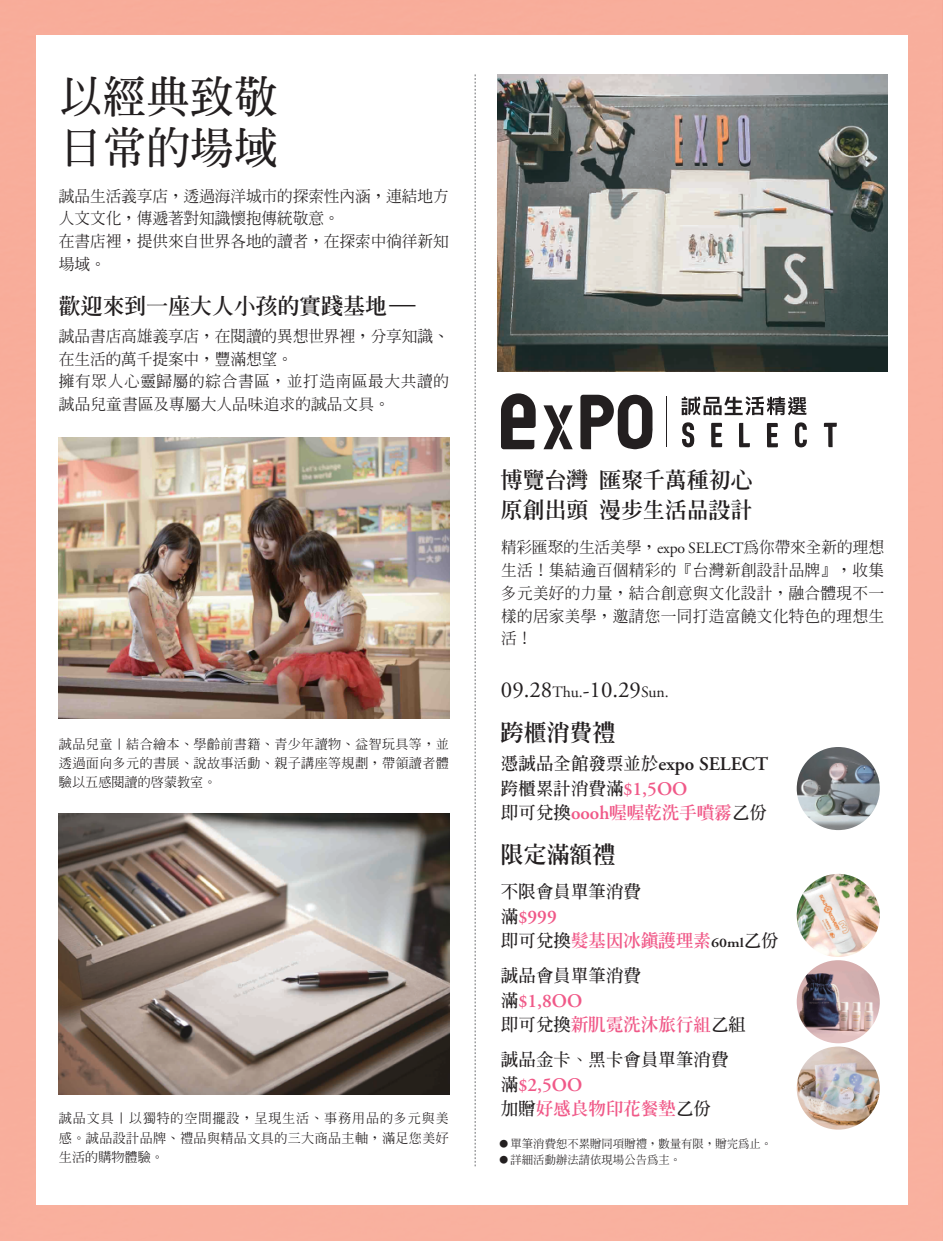
<style>
.page{position:relative;width:943px;height:1241px;background:#fff}
.page>*{position:absolute;margin:0;border:0;box-sizing:border-box;transform-origin:0 0}
.t1{font:700 43.75px/50.8px "AR Ming B5";color:#231f20}
.t2{font:22.93px "Adobe Garamond";color:#231f20}
.t3{font:800 22.93px "AR Ming B5";color:#231f20}
.t4{font:800 21.88px/29.8px "AR Ming B5";color:#231f20}
.t5{font:600 19.25px "Adobe Garamond Pro";color:#231f20}
.t6{font:600 19.25px "Adobe Garamond Pro";color:#f05988}
.t7{font:700 17.5px/35px "AR Ming B5";color:#231f20}
.t8{font:800 17.5px "AR Ming B5";color:#f05988}
.t9{font:500 15.75px/22.8px "AR Ming B5";letter-spacing:-.01em;color:#231f20}
.t10{font:500 13.12px/19.2px "AR Ming B5";letter-spacing:.025em;color:#231f20;text-align:justify}
.t11{font:500 11.38px "AR Ming B5";color:#231f20}
.s1{font-family:"Adobe Garamond";font-weight:400}
.s2{font-size:15.75px}
.s3{font-size:21px}
.s4{font-family:"AR Ming B5";font-weight:700;font-size:17.5px}
.s5{font-family:"Adobe Garamond Pro";font-weight:600;color:#f05988}
.s6{font-family:"Adobe Garamond Pro";font-weight:600;font-size:19.25px;color:#f05988}
.s7{font-weight:800;color:#f05988}
.s8{font-family:"AR Ming B5";font-weight:700;font-size:17.5px;color:#231f20}
.s9{font-size:17.5px}
.s10{font-family:"Adobe Garamond Pro";font-weight:600;font-size:13.12px}
.s11{font-weight:700;color:#231f20}
.s12{font-size:8.75px}
</style>
<div class="page">
<img style="left:497px;top:74px;width:390px;height:297px">
<img style="left:59px;top:813px;width:390px;height:281px">
<img style="left:59px;top:437px;width:390px;height:281px">
<svg style="left:474px;top:74px;width:1px;height:1092px"></svg>
<img style="left:796px;top:746px;width:83px;height:84px;border-radius:42px">
<img style="left:796px;top:873px;width:83px;height:83px;border-radius:42px">
<img style="left:796px;top:960px;width:83px;height:83px;border-radius:42px">
<img style="left:796px;top:1046px;width:83px;height:83px;border-radius:42px">
<hr style="left:666px;top:396px;width:1px;height:51px;background:#231f20">
<svg style="left:580px;top:394px;width:73px;height:55px"></svg>
<svg style="left:501px;top:393px;width:34px;height:56px"></svg>
<svg style="left:543px;top:405px;width:29px;height:44px"></svg>
<svg style="left:681px;top:396px;width:125px;height:19px"></svg>
<svg style="left:711px;top:423px;width:11px;height:24px"></svg>
<svg style="left:767px;top:423px;width:11px;height:24px"></svg>
<svg style="left:739px;top:423px;width:11px;height:24px"></svg>
<svg style="left:682px;top:422px;width:12px;height:25px"></svg>
<svg style="left:794px;top:422px;width:12px;height:25px"></svg>
<svg style="left:823px;top:422px;width:13px;height:25px"></svg>
<h1 class="t1" style="left:59px;top:71px;width:220px">以經典致敬日常的場域</h1>
<p class="t9" style="left:59px;top:184px;width:391px">誠品生活義享店，透過海洋城市的探索性內涵，連結地方人文文化，傳遞著對知識懷抱傳統敬意。<br>在書店裡，提供來自世界各地的讀者，在探索中徜徉新知場域。</p>
<h3 class="t4" style="left:59px;top:290px;width:360px">歡迎來到一座大人小孩的實踐基地–</h3>
<p class="t9" style="left:59px;top:324px;width:391px">誠品書店高雄義享店，在閱讀的異想世界裡，分享知識、在生活的萬千提案中，豐滿想望。<br>擁有眾人心靈歸屬的綜合書區，並打造南區最大共讀的誠品兒童書區及專屬大人品味追求的誠品文具。</p>
<p class="t10" style="left:59px;top:734px;width:391px">誠品兒童｜結合繪本、學齡前書籍、青少年讀物、益智玩具等，並透過面向多元的書展、說故事活動、親子講座等規劃，帶領讀者體驗以五感閱讀的啟蒙教室。</p>
<p class="t10" style="left:59px;top:1108px;width:391px">誠品文具｜以獨特的空間擺設，呈現生活、事務用品的多元與美感。誠品設計品牌、禮品與精品文具的三大商品主軸，滿足您美好生活的購物體驗。</p>
<h3 class="t4" style="left:501px;top:465px;width:253px">博覽台灣 匯聚千萬種初心原創出頭 漫步生活品設計</h3>
<p class="t9" style="left:501px;top:536px;width:385px;text-align:justify">精彩匯聚的生活美學，<span class="s1">expo SELECT</span>為你帶來全新的理想生活！集結逾百個精彩的『台灣新創設計品牌』，收集多元美好的力量，結合創意與文化設計，融合體現不一樣的居家美學，邀請您一同打造富饒文化特色的理想生活！</p>
<h2 class="t2" style="left:501px;top:677px;width:169px">09.28<span class="s2">Thu.</span><span class="s3">-</span>10.29<span class="s2">Sun.</span></h2>
<h2 class="t3" style="left:501px;top:720px;width:116px">跨櫃消費禮</h2>
<p class="t5" style="left:501px;top:753px;width:269px"><span class="s4">憑誠品全館發票並於</span>expo SELECT</p>
<p class="t7" style="left:501px;top:775px;width:267px;line-height:24.5px">跨櫃累計消費滿<span class="s5">$</span><span class="s6">1,5OO<br></span>即可兌換<span class="s6">oooh</span><span class="s7">喔喔乾洗手噴霧</span>乙份</p>
<h2 class="t3" style="left:501px;top:842px;width:116px">限定滿額禮</h2>
<p class="t7" style="left:501px;top:873px;width:141px">不限會員單筆消費</p>
<p class="t6" style="left:501px;top:905px;width:57px"><span class="s8">滿</span><span class="s9">$</span>999</p>
<p class="t7" style="left:501px;top:922px;width:279px">即可兌換<span class="s7">髮基因冰鎮護理素</span><span class="s10">60ml</span>乙份誠品會員單筆消費</p>
<p class="t6" style="left:501px;top:989px;width:83px"><span class="s8">滿</span><span class="s9">$</span>1,8OO</p>
<p class="t7" style="left:501px;top:1006px;width:246px">即可兌換<span class="s7">新肌霓洗沐旅行組</span>乙組誠品金卡、黑卡會員單筆消費</p>
<p class="t6" style="left:501px;top:1073px;width:83px"><span class="s8">滿</span><span class="s9">$</span>2,5OO</p>
<p class="t8" style="left:501px;top:1099px;width:211px"><span class="s11">加贈</span>好感良物印花餐墊<span class="s11">乙份</span></p>
<p class="t11" style="left:499px;top:1137px;width:274px"><span class="s12">●</span> 單筆消費恕不累贈同項贈禮，數量有限，贈完為止。</p>
<p class="t11" style="left:499px;top:1153px;width:183px"><span class="s12">●</span> 詳細活動辦法請依現場公告為主。</p>
</div>
